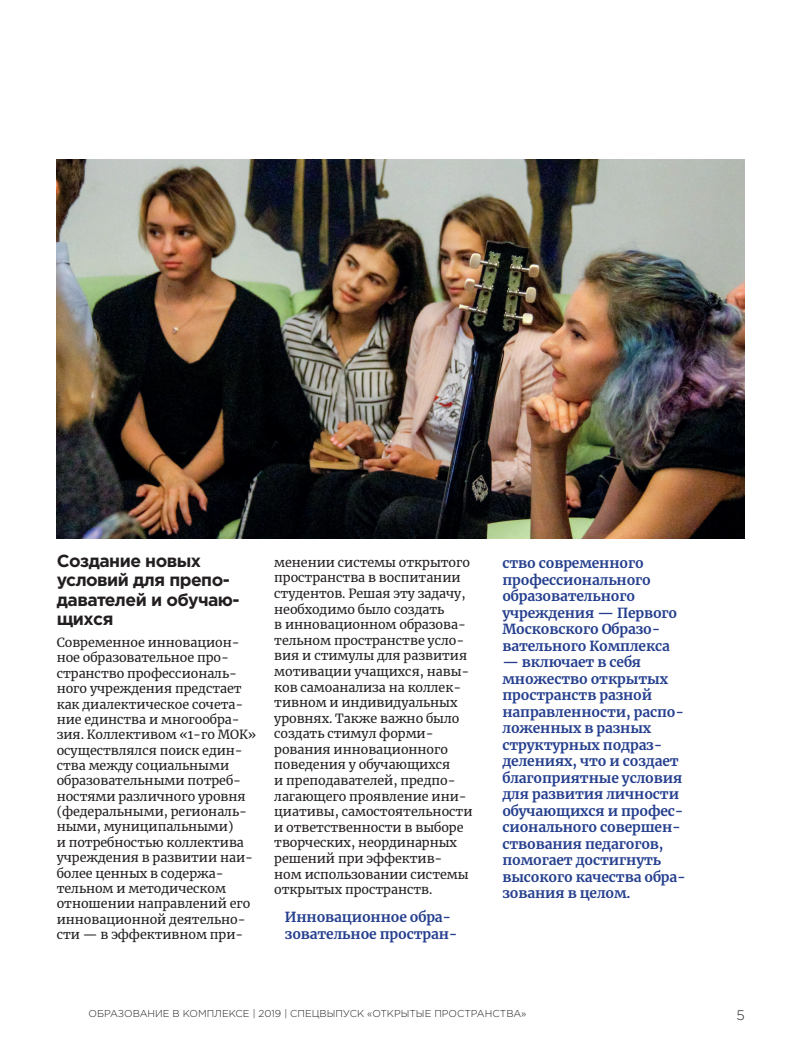
<style>
.page{position:relative;width:798px;height:1063px;background:#fff}
.page>*{position:absolute;margin:0;border:0;box-sizing:border-box;transform-origin:0 0}
.t1{font:700 17.5px/19.1px "Gotham Pro";letter-spacing:-.03em;color:#231f20}
.t2{font:700 13.75px/16.5px "Merriweather";letter-spacing:-.01em;color:#253f8e}
.t3{font:300 13.75px "Gotham Pro";color:#231f20}
.t4{font:12.5px/15.6px "Merriweather";letter-spacing:-.005em;color:#231f20}
.t5{font:300 10px "Gotham Pro";color:#231f20}
</style>
<div class="page">
<img style="left:57px;top:159px;width:687px;height:380px">
<h1 class="t1" style="left:57px;top:551px;width:184px">Создание новых условий для препо&shy;давателей и обучаю&shy;щихся</h1>
<p class="t4" style="left:57px;top:635px;width:201px">Современное инновацион&shy;ное образовательное про&shy;странство профессиональ&shy;ного учреждения предстает как диалектическое сочета&shy;ние единства и многообра&shy;зия. Коллективом «1-го МОК» осуществлялся поиск един&shy;ства между социальными образовательными потреб&shy;ностями различного уровня (федеральными, региональ&shy;ными, муниципальными)<br>и потребностью коллектива учреждения в развитии наи&shy;более ценных в содержа&shy;тельном и методическом отношении направлений его инновационной деятельно&shy;сти — в эффективном при-</p>
<p class="t4" style="left:274px;top:554px;width:200px">менении системы открытого пространства в воспитании студентов. Решая эту задачу, необходимо было создать<br>в инновационном образова&shy;тельном пространстве усло&shy;вия и стимулы для развития мотивации учащихся, навы&shy;ков самоанализа на коллек&shy;тивном и индивидуальных уровнях. Также важно было создать стимул форми&shy;рования инновационного поведения у обучающихся<br>и преподавателей, предпо&shy;лагающего проявление ини&shy;циативы, самостоятельности и ответственности в выборе творческих, неординарных решений при эффектив&shy;ном использовании системы открытых пространств.</p>
<p class="t2" style="left:285px;top:908px;width:174px;line-height:17.1px">Инновационное обра&shy;зовательное простран-</p>
<p class="t2" style="left:502px;top:554px;width:176px">ство современного профессионального образовательного учреждения — Первого<br>Московского Образо&shy;вательного Комплекса</p>
<p class="t2" style="left:502px;top:653px;width:185px">— включает в себя множество открытых пространств разной направленности, распо&shy;ложенных в разных структурных подраз&shy;делениях, что и создает благоприятные условия для развития личности обучающихся и профес&shy;сионального совершен&shy;ствования педагогов, помогает достигнуть высокого качества обра&shy;зования в целом.</p>
<p class="t5" style="left:89px;top:1008px;width:439px">ОБРАЗОВАНИЕ В КОМПЛЕКСЕ | 2019 | СПЕЦВЫПУСК «ОТКРЫТЫЕ ПРОСТРАНСТВА»</p>
<p class="t3" style="left:736px;top:1008px;width:10px">5</p>
</div>
